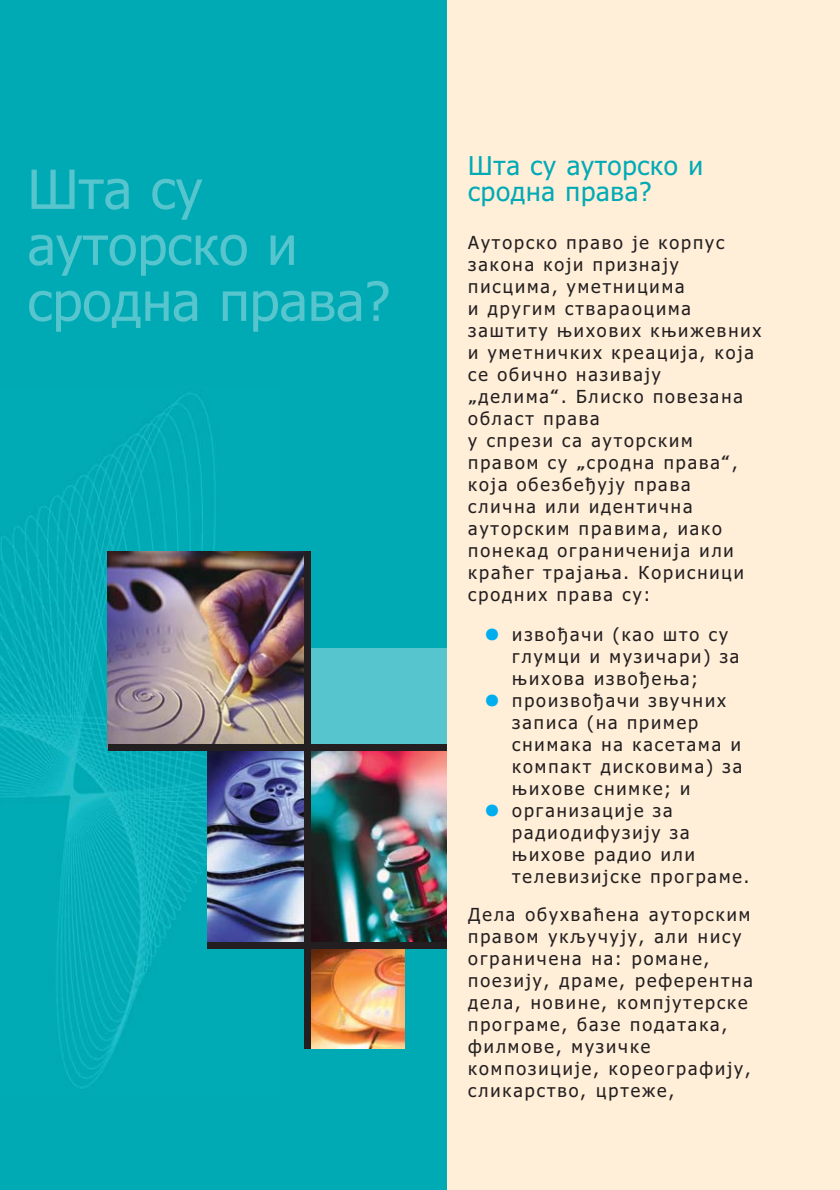
<style>
.page{position:relative;width:840px;height:1190px;background:#ffeed8}
.page>*{position:absolute;margin:0;border:0;box-sizing:border-box;transform-origin:0 0}
.t1{font:54px/56px "Tahoma";color:#56c5ce}
.t2{font:26px/26px "Tahoma";letter-spacing:.025em;color:#00aab5}
.t3{font:18px/22px "Tahoma";letter-spacing:.11em;color:#231f20}
.s1{font-family:"Albertus"}
.s2{font-family:"Adobe Myungjo Std Medium KS Cms UHC H";font-size:48px;color:#00aeef}
</style>
<div class="page">
<div style="left:0;top:0;width:446px;height:1190px;background:#00aab5"></div>
<img style="left:0;top:393px;width:216px;height:695px">
<div style="left:303px;top:649px;width:143px;height:98px;background:#56c5ce"></div>
<img style="left:311px;top:949px;width:93px;height:99px">
<img style="left:207px;top:751px;width:98px;height:192px">
<img style="left:311px;top:751px;width:135px;height:192px">
<img style="left:108px;top:551px;width:197px;height:194px">
<div style="left:305px;top:551px;width:6px;height:497px;background:#231f20"></div>
<div style="left:108px;top:745px;width:338px;height:6px;background:#231f20"></div>
<div style="left:207px;top:943px;width:239px;height:6px;background:#231f20"></div>
<p class="t1" style="left:28px;top:166px;width:364px">Шта су ауторско и сродна права?</p>
<p class="t2" style="left:468px;top:155px;width:236px">Шта су ауторско и сродна права?</p>
<p class="t3" style="left:468px;top:233px;width:295px">Ауторско право је корпус закона који признају писцима, уметницима<br>и другим ствараоцима заштиту њихових књижевних и уметничких креација, која се обично називају <span class="s1">„</span>делима<span class="s1">“</span>. Блиско повезана област права<br>у спрези са ауторским правом су <span class="s1">„</span>сродна права<span class="s1">“</span>, која обезбеђују права слична или идентична ауторским правима, иако понекад ограниченија или краћег трајања. Корисници сродних права су:</p>
<p class="t3" style="left:512px;top:625px;width:229px;text-indent:-44px"><span class="s2">•</span>извођачи (као што су глумци и музичари) за њихова извођења;</p>
<p class="t3" style="left:512px;top:691px;width:231px;text-indent:-44px"><span class="s2">•</span>произвођачи звучних записа (на пример снимака на касетама и компакт дисковима) за њихове снимке; и</p>
<p class="t3" style="left:512px;top:801px;width:239px;text-indent:-44px"><span class="s2">•</span>организације за радиодифузију за њихове радио или телевизијске програме.</p>
<p class="t3" style="left:468px;top:905px;width:286px">Дела обухваћена ауторским правом укључују, али нису ограничена на: романе, поезију, драме, референтна дела, новине, компјутерске програме, базе података, филмове, музичке композиције, кореографију, сликарство, цртеже,</p>
</div>
